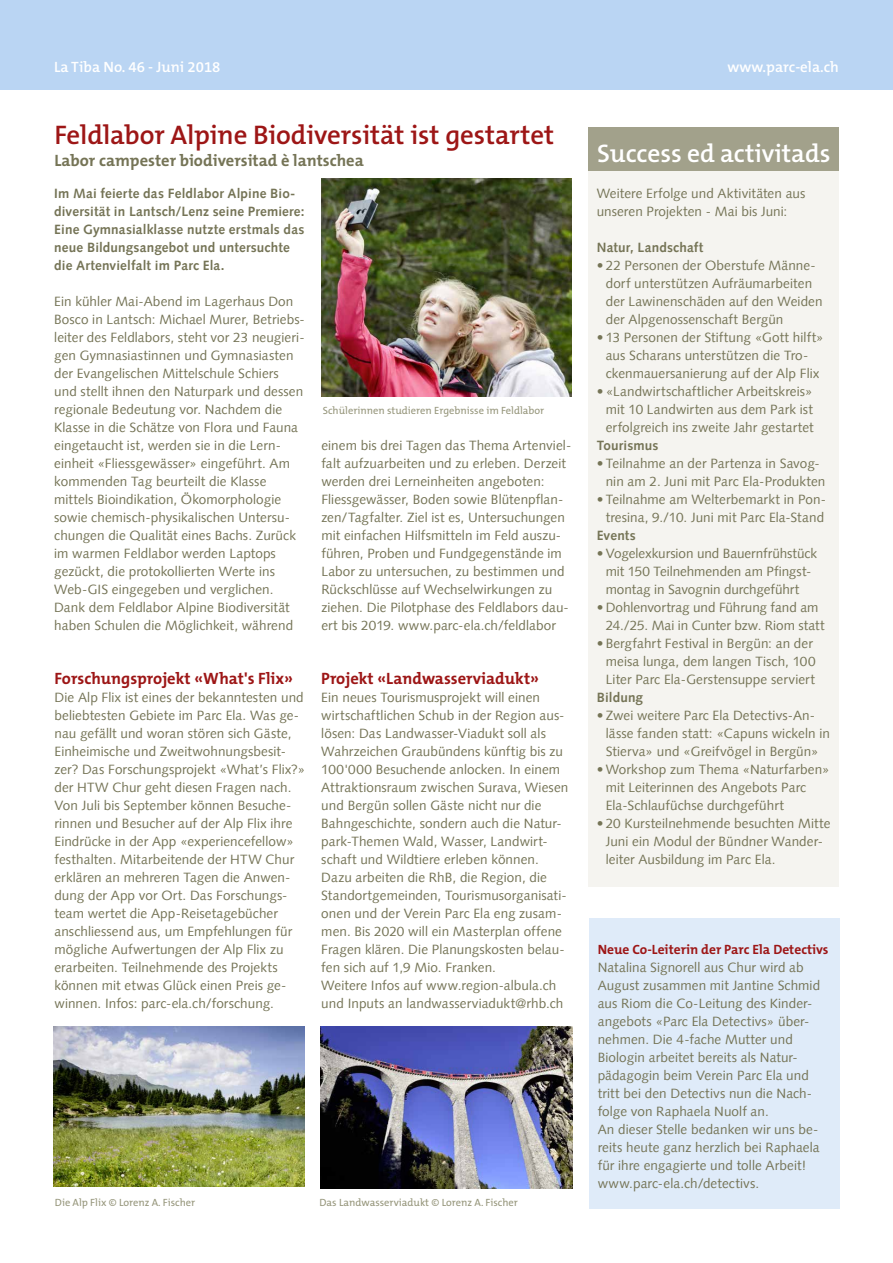
<style>
.page{position:relative;width:893px;height:1263px;background:#fff}
.page>*{position:absolute;margin:0;border:0;box-sizing:border-box;transform-origin:0 0}
.t1{font:600 27px "The Mix B6";letter-spacing:-.005em;color:#9d1616}
.t2{font:600 25.5px "The Mix B6";letter-spacing:-.005em;color:#fff}
.t3{font:700 16.5px "The Mix B7";color:#9d1616}
.t4{font:700 16.5px "The Mix B7";color:#757456}
.t5{font:600 15px "The Mix B6";color:#fff}
.t6{font:13.5px/18px "Syntax LT";letter-spacing:.005em;color:#757456}
.t7{font:700 13.5px/18px "Syntax LT";letter-spacing:.01em;color:#757456}
.t8{font:700 13.5px "The Mix B7";color:#9d1616}
.t9{font:10.5px "The Mix B5 Plain";color:#95957a}
</style>
<div class="page">
<img style="left:54px;top:1026px;width:250px;height:160px">
<img style="left:321px;top:179px;width:251px;height:217px">
<img style="left:320px;top:1026px;width:252px;height:162px">
<div style="left:588px;top:171px;width:251px;height:716px;background:#f5f4f0"></div>
<div style="left:589px;top:918px;width:251px;height:291px;background:#dfebf9"></div>
<div style="left:0;top:0;width:893px;height:90px;background:#bad5f3"></div>
<div style="left:589px;top:128px;width:250px;height:43px;background:#a2a18b"></div>
<p class="t5" style="left:54px;top:59px;width:168px">La Tiba No. 46 - Juni 2018</p>
<p class="t5" style="left:727px;top:59px;width:113px">www.parc-ela.ch</p>
<h1 class="t1" style="left:54px;top:120px;width:501px">Feldlabor Alpine Biodiversität ist gestartet</h1>
<p class="t4" style="left:54px;top:152px;width:311px">Labor campester biodiversitad è lantschea</p>
<p class="t7" style="left:54px;top:184px;width:252px">Im Mai feierte das Feldlabor Alpine Bio&shy;diversität in Lantsch/Lenz seine Premiere:<br>Eine Gymnasialklasse nutzte erstmals das neue Bildungsangebot und untersuchte die Artenvielfalt im Parc Ela.</p>
<p class="t6" style="left:54px;top:292px;width:252px">Ein kühler Mai-Abend im Lagerhaus Don Bosco in Lantsch: Michael Murer, Betriebs&shy;leiter des Feldlabors, steht vor 23 neugieri&shy;gen Gymnasiastinnen und Gymnasiasten der Evangelischen Mittelschule Schiers und stellt ihnen den Naturpark und dessen regionale Bedeutung vor. Nachdem die Klasse in die Schätze von Flora und Fauna eingetaucht ist, werden sie in die Lern&shy;einheit «Fliessgewässer» eingeführt. Am kommenden Tag beurteilt die Klasse mittels Bioindikation, Ökomorphologie sowie chemisch-physikalischen Untersu&shy;chungen die Qualität eines Bachs. Zurück im warmen Feldlabor werden Laptops gezückt, die protokollierten Werte ins Web-GIS eingegeben und verglichen.<br>Dank dem Feldlabor Alpine Biodiversität haben Schulen die Möglichkeit, während</p>
<p class="t3" style="left:54px;top:670px;width:240px">Forschungsprojekt «What's Flix»</p>
<p class="t6" style="left:54px;top:688px;width:252px">Die Alp Flix ist eines der bekanntesten und beliebtesten Gebiete im Parc Ela. Was ge&shy;nau gefällt und woran stören sich Gäste, Einheimische und Zweitwohnungsbesit&shy;zer? Das Forschungsprojekt «What’s Flix?» der HTW Chur geht diesen Fragen nach.<br>Von Juli bis September können Besuche&shy;rinnen und Besucher auf der Alp Flix ihre Eindrücke in der App «experiencefellow» festhalten. Mitarbeitende der HTW Chur erklären an mehreren Tagen die Anwen&shy;dung der App vor Ort. Das Forschungs&shy;team wertet die App-Reisetagebücher anschliessend aus, um Empfehlungen für mögliche Aufwertungen der Alp Flix zu erarbeiten. Teilnehmende des Projekts können mit etwas Glück einen Preis ge&shy;winnen. Infos: parc-ela.ch/forschung.</p>
<p class="t9" style="left:323px;top:405px;width:223px">Schülerinnen studieren Ergebnisse im Feldlabor</p>
<p class="t6" style="left:321px;top:436px;width:251px">einem bis drei Tagen das Thema Artenviel&shy;falt aufzuarbeiten und zu erleben. Derzeit werden drei Lerneinheiten angeboten:<br>Fliessgewässer, Boden sowie Blütenpflan&shy;zen/Tagfalter. Ziel ist es, Untersuchungen mit einfachen Hilfsmitteln im Feld auszu&shy;führen, Proben und Fundgegenstände im Labor zu untersuchen, zu bestimmen und Rückschlüsse auf Wechselwirkungen zu ziehen. Die Pilotphase des Feldlabors dau&shy;ert bis 2019. www.parc-ela.ch/feldlabor</p>
<p class="t3" style="left:321px;top:670px;width:219px">Projekt «Landwasserviadukt»</p>
<p class="t6" style="left:321px;top:688px;width:249px">Ein neues Tourismusprojekt will einen wirtschaftlichen Schub in der Region aus&shy;lösen: Das Landwasser-Viadukt soll als Wahrzeichen Graubündens künftig bis zu 100'000 Besuchende anlocken. In einem Attraktionsraum zwischen Surava, Wiesen und Bergün sollen Gäste nicht nur die Bahngeschichte, sondern auch die Natur&shy;park-Themen Wald, Wasser, Landwirt&shy;schaft und Wildtiere erleben können.<br>Dazu arbeiten die RhB, die Region, die Standortgemeinden, Tourismusorganisati&shy;onen und der Verein Parc Ela eng zusam&shy;men. Bis 2020 will ein Masterplan offene Fragen klären. Die Planungskosten belau&shy;fen sich auf 1,9 Mio. Franken.<br>Weitere Infos auf www.region-albula.ch und Inputs an landwasserviadukt@rhb.ch</p>
<p class="t9" style="left:55px;top:1197px;width:142px">Die Alp Flix © Lorenz A. Fischer</p>
<p class="t9" style="left:319px;top:1197px;width:200px">Das Landwasserviadukt © Lorenz A. Fischer</p>
<h2 class="t2" style="left:597px;top:140px;width:235px">Success ed activitads</h2>
<p class="t6" style="left:597px;top:184px;width:210px">Weitere Erfolge und Aktivitäten aus unseren Projekten - Mai bis Juni:</p>
<p class="t7" style="left:597px;top:238px;width:108px">Natur, Landschaft</p>
<p class="t6" style="left:606px;top:256px;width:218px;text-indent:-9px">• 22 Personen der Oberstufe Männe&shy;dorf unterstützen Aufräumarbeiten der Lawinenschäden auf den Weiden der Alpgenossenschaft Bergün</p>
<p class="t6" style="left:597px;top:328px;width:229px;text-align:center">• 13 Personen der Stiftung «Gott hilft» aus Scharans unterstützen die Tro&shy;ckenmauersanierung auf der Alp Flix</p>
<p class="t6" style="left:606px;top:382px;width:210px;text-align:justify;text-indent:-9px">• «Landwirtschaftlicher Arbeitskreis» mit 10 Landwirten aus dem Park ist erfolgreich ins zweite Jahr gestartet</p>
<p class="t7" style="left:597px;top:436px;width:63px">Tourismus</p>
<p class="t6" style="left:606px;top:454px;width:221px;text-indent:-9px">• Teilnahme an der Partenza in Savog&shy;nin am 2. Juni mit Parc Ela-Produkten</p>
<p class="t6" style="left:597px;top:490px;width:231px;text-align:center">• Teilnahme am Welterbemarkt in Pon&shy;tresina, 9./10. Juni mit Parc Ela-Stand</p>
<p class="t7" style="left:597px;top:526px;width:41px">Events</p>
<p class="t6" style="left:606px;top:544px;width:213px;text-indent:-9px">• Vogelexkursion und Bauernfrühstück mit 150 Teilnehmenden am Pfingst&shy;montag in Savognin durchgeführt</p>
<p class="t6" style="left:606px;top:598px;width:220px;text-indent:-9px">• Dohlenvortrag und Führung fand am<br>24./25. Mai in Cunter bzw. Riom statt</p>
<p class="t6" style="left:606px;top:634px;width:211px;text-indent:-9px">• Bergfahrt Festival in Bergün: an der meisa lunga, dem langen Tisch, 100<br>Liter Parc Ela-Gerstensuppe serviert</p>
<p class="t7" style="left:597px;top:688px;width:48px">Bildung</p>
<p class="t6" style="left:606px;top:706px;width:226px;text-indent:-9px">• Zwei weitere Parc Ela Detectivs-An&shy;lässe fanden statt: «Capuns wickeln in<br>Stierva» und «Greifvögel in Bergün»</p>
<p class="t6" style="left:606px;top:760px;width:225px;text-indent:-9px">• Workshop zum Thema «Naturfarben» mit Leiterinnen des Angebots Parc<br>Ela-Schlaufüchse durchgeführt</p>
<p class="t6" style="left:606px;top:814px;width:226px;text-indent:-9px">• 20 Kursteilnehmende besuchten Mitte<br>Juni ein Modul der Bündner Wander&shy;leiter Ausbildung im Parc Ela.</p>
<p class="t8" style="left:598px;top:942px;width:232px">Neue Co-Leiterin der Parc Ela Detectivs</p>
<p class="t6" style="left:598px;top:958px;width:224px">Natalina Signorell aus Chur wird ab August zusammen mit Jantine Schmid aus Riom die Co-Leitung des Kinder&shy;angebots «Parc Ela Detectivs» über&shy;nehmen. Die 4-fache Mutter und Biologin arbeitet bereits als Natur&shy;pädagogin beim Verein Parc Ela und tritt bei den Detectivs nun die Nach&shy;folge von Raphaela Nuolf an.<br>An dieser Stelle bedanken wir uns be&shy;reits heute ganz herzlich bei Raphaela für ihre engagierte und tolle Arbeit! www.parc-ela.ch/detectivs.</p>
</div>
